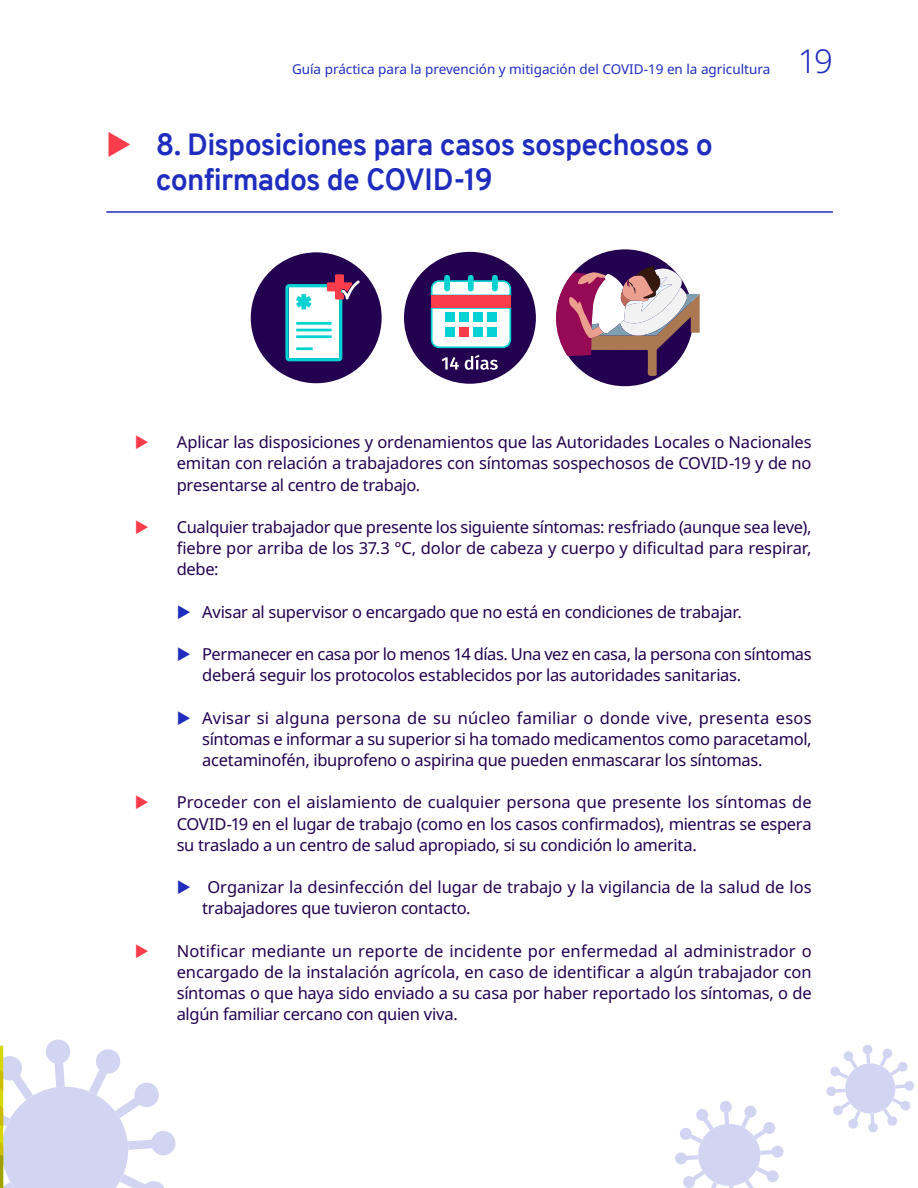
<style>
.page{position:relative;width:918px;height:1188px;background:#fff}
.page>*{position:absolute;margin:0;border:0;box-sizing:border-box;transform-origin:0 0}
.t1{font:300 33px "Noto Sans";color:#1e2dbe}
.t2{font:700 30px/35.1px "Overpass";letter-spacing:-.025em;color:#1e2dbe}
.t3{font:16.5px/21.1px "Noto Sans";letter-spacing:-.02em;color:#230050;text-align:justify}
.t4{font:13.5px "Noto Sans";color:#1e2dbe}
</style>
<div class="page">
<svg style="left:675px;top:1101px;width:109px;height:87px"></svg>
<svg style="left:826px;top:1045px;width:88px;height:87px"></svg>
<svg style="left:0;top:1039px;width:176px;height:149px"></svg>
<hr style="left:106px;top:211px;width:727px;height:2px;background:#1e2dbe">
<div style="left:404px;top:252px;width:132px;height:132px;background:#230050;border-radius:50%"></div>
<svg style="left:430px;top:307px;width:82px;height:42px;background:#cbe7ec"></svg>
<svg style="left:430px;top:279px;width:82px;height:17px"></svg>
<div style="left:431px;top:295px;width:80px;height:13px;background:#fa3c4b"></div>
<div style="left:444px;top:275px;width:6px;height:16px;background:#05d2d2;border-radius:3px"></div>
<div style="left:468px;top:275px;width:6px;height:16px;background:#05d2d2;border-radius:3px"></div>
<div style="left:492px;top:275px;width:6px;height:16px;background:#05d2d2;border-radius:3px"></div>
<div style="left:445px;top:313px;width:9px;height:9px;background:#05d2d2"></div>
<div style="left:459px;top:313px;width:10px;height:9px;background:#05d2d2"></div>
<div style="left:473px;top:313px;width:10px;height:9px;background:#05d2d2"></div>
<div style="left:488px;top:313px;width:9px;height:9px;background:#05d2d2"></div>
<div style="left:445px;top:327px;width:9px;height:10px;background:#05d2d2"></div>
<div style="left:459px;top:327px;width:10px;height:10px;background:#fa3c4b"></div>
<div style="left:473px;top:327px;width:10px;height:10px;background:#05d2d2"></div>
<div style="left:488px;top:327px;width:9px;height:10px;background:#05d2d2"></div>
<svg style="left:442px;top:357px;width:17px;height:13px"></svg>
<svg style="left:465px;top:355px;width:33px;height:15px"></svg>
<div style="left:556px;top:249px;width:137px;height:137px;background:#230050;border-radius:50%"></div>
<svg style="left:556px;top:266px;width:144px;height:111px"></svg>
<div style="left:251px;top:252px;width:131px;height:131px;background:#230050;border-radius:50%"></div>
<svg style="left:285px;top:274px;width:75px;height:87px"></svg>
<p class="t4" style="left:292px;top:59px;width:480px">Guía práctica para la prevención y mitigación del COVID-19 en la agricultura</p>
<h2 class="t2" style="left:156px;top:127px;width:559px">8. Disposiciones para casos sospechosos o confirmados de COVID-19</h2>
<h1 class="t1" style="left:798px;top:38px;width:37px">19</h1>
<p class="t3" style="left:177px;top:432px;width:636px">Aplicar las disposiciones y ordenamientos que las Autoridades Locales o Nacionales emitan con relación a trabajadores con síntomas sospechosos de COVID-19 y de no presentarse al centro de trabajo.</p>
<p class="t3" style="left:177px;top:517px;width:636px">Cualquier trabajador que presente los siguiente síntomas: resfriado (aunque sea leve), fiebre por arriba de los 37.3 °C, dolor de cabeza y cuerpo y dificultad para respirar, debe:</p>
<p class="t3" style="left:202px;top:602px;width:541px">Avisar al supervisor o encargado que no está en condiciones de trabajar.</p>
<p class="t3" style="left:202px;top:644px;width:611px">Permanecer en casa por lo menos 14 días. Una vez en casa, la persona con síntomas deberá seguir los protocolos establecidos por las autoridades sanitarias.</p>
<p class="t3" style="left:202px;top:708px;width:611px">Avisar si alguna persona de su núcleo familiar o donde vive, presenta esos síntomas e informar a su superior si ha tomado medicamentos como paracetamol, acetaminofén, ibuprofeno o aspirina que pueden enmascarar los síntomas.</p>
<p class="t3" style="left:177px;top:792px;width:636px">Proceder con el aislamiento de cualquier persona que presente los síntomas de COVID-19 en el lugar de trabajo (como en los casos confirmados), mientras se espera su traslado a un centro de salud apropiado, si su condición lo amerita.</p>
<p class="t3" style="left:202px;top:877px;width:611px;text-indent:5px">Organizar la desinfección del lugar de trabajo y la vigilancia de la salud de los trabajadores que tuvieron contacto.</p>
<p class="t3" style="left:177px;top:941px;width:636px">Notificar mediante un reporte de incidente por enfermedad al administrador o encargado de la instalación agrícola, en caso de identificar a algún trabajador con síntomas o que haya sido enviado a su casa por haber reportado los síntomas, o de algún familiar cercano con quien viva.</p>
</div>
